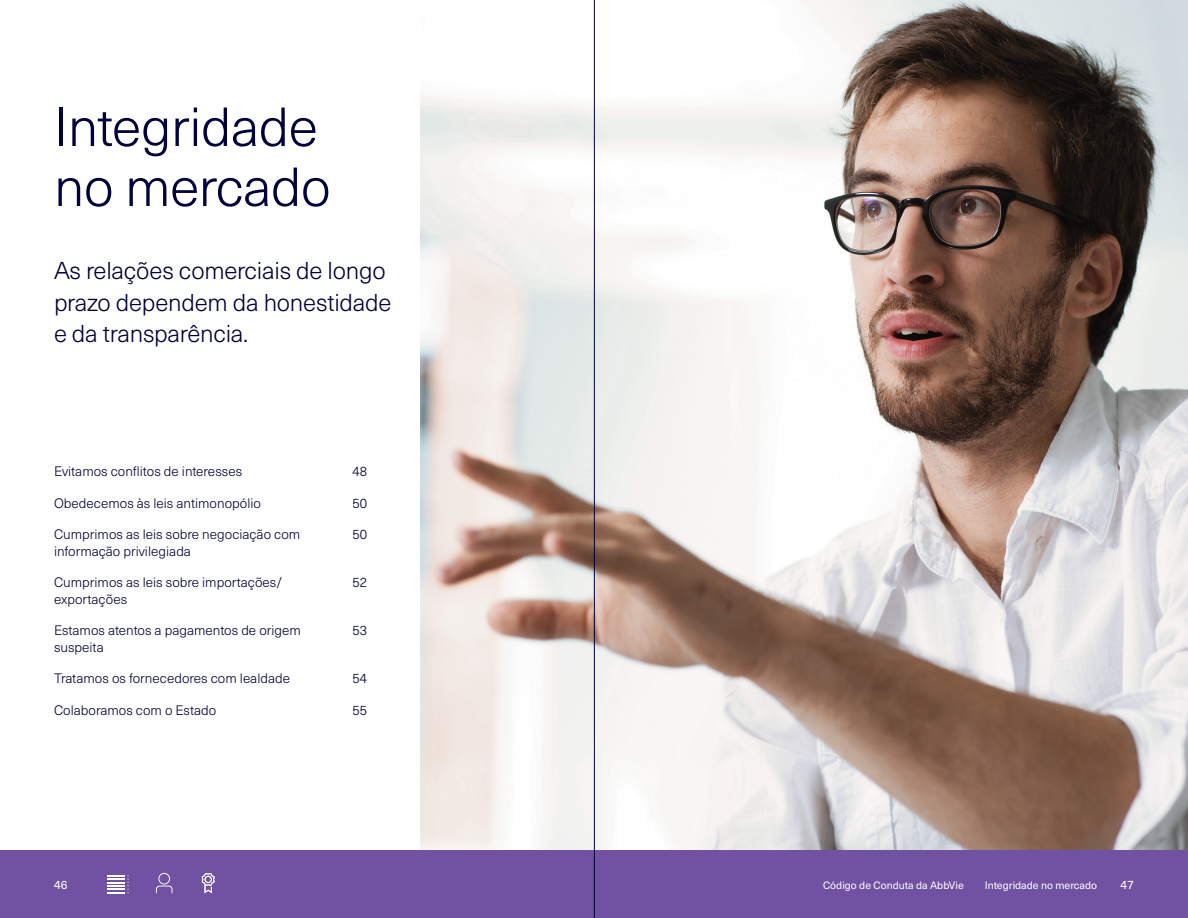
<style>
.page{position:relative;width:1188px;height:918px;background:#fff}
.page>*{position:absolute;margin:0;border:0;box-sizing:border-box;transform-origin:0 0}
.t1{font:300 54px/60px "Neue Haas Unica Pro";letter-spacing:-.01em;color:#00013a}
.t2{font:300 24px/31.5px "Neue Haas Unica Pro";letter-spacing:-.01em;color:#00013a}
.t3{font:300 13.5px "Neue Haas Unica Pro";color:#00013a}
.t4{font:12px "Neue Haas Unica Pro";color:#fff}
.t5{font:10.5px "Neue Haas Unica Pro";color:#fff}
</style>
<div class="page">
<img style="left:421px;top:0;width:767px;height:850px">
<div style="left:0;top:850px;width:1188px;height:68px;background:#7151a1"></div>
<svg style="left:107px;top:875px;width:22px;height:18px"></svg>
<svg style="left:156px;top:873px;width:17px;height:20px"></svg>
<svg style="left:202px;top:873px;width:13px;height:20px"></svg>
<hr style="left:594px;top:0;width:1px;height:918px;background:#00013a">
<h1 class="t1" style="left:54px;top:98px;width:278px">Integridade no mercado</h1>
<h2 class="t2" style="left:54px;top:256px;width:339px">As relações comerciais de longo prazo dependem da honestidade e da transparência.</h2>
<p class="t3" style="left:54px;top:463px;width:190px">Evitamos conflitos de interesses</p>
<p class="t3" style="left:353px;top:463px;width:16px">48</p>
<p class="t3" style="left:54px;top:495px;width:208px">Obedecemos às leis antimonopólio</p>
<p class="t3" style="left:353px;top:495px;width:16px">50</p>
<p class="t3" style="left:54px;top:526px;width:248px">Cumprimos as leis sobre negociação com</p>
<p class="t3" style="left:353px;top:526px;width:16px">50</p>
<p class="t3" style="left:54px;top:543px;width:139px">informação privilegiada</p>
<p class="t3" style="left:54px;top:574px;width:230px">Cumprimos as leis sobre importações/</p>
<p class="t3" style="left:353px;top:574px;width:16px">52</p>
<p class="t3" style="left:54px;top:591px;width:75px">exportações</p>
<p class="t3" style="left:54px;top:622px;width:248px">Estamos atentos a pagamentos de origem</p>
<p class="t3" style="left:353px;top:622px;width:16px">53</p>
<p class="t3" style="left:54px;top:639px;width:51px">suspeita</p>
<p class="t3" style="left:54px;top:670px;width:238px">Tratamos os fornecedores com lealdade</p>
<p class="t3" style="left:353px;top:670px;width:16px">54</p>
<p class="t3" style="left:54px;top:702px;width:164px">Colaboramos com o Estado</p>
<p class="t3" style="left:353px;top:702px;width:16px">55</p>
<p class="t4" style="left:54px;top:877px;width:15px">46</p>
<p class="t5" style="left:823px;top:879px;width:142px">Código de Conduta da AbbVie</p>
<p class="t5" style="left:985px;top:879px;width:114px">Integridade no mercado</p>
<p class="t4" style="left:1121px;top:877px;width:15px">47</p>
</div>
